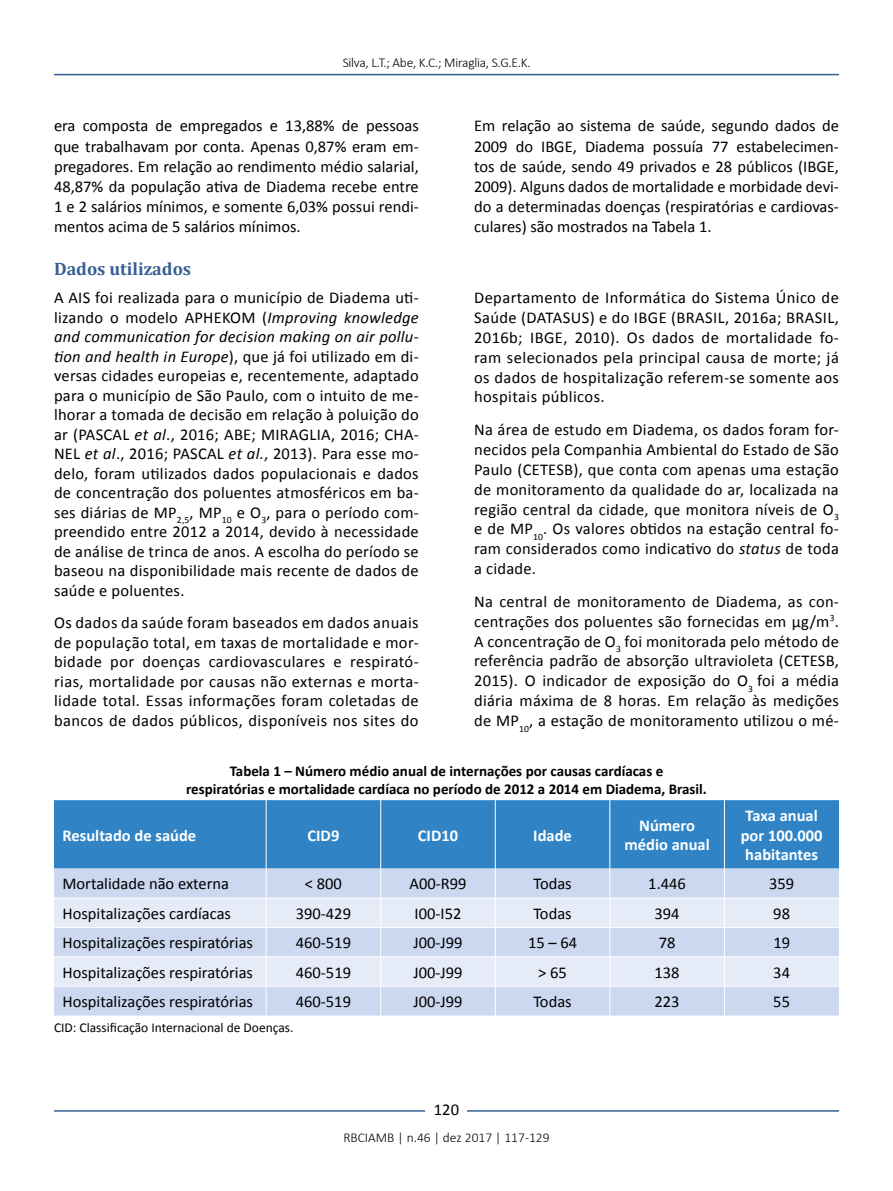
<style>
.page{position:relative;width:893px;height:1191px;background:#fff}
.page>*{position:absolute;margin:0;border:0;box-sizing:border-box;transform-origin:0 0}
.t1{font:700 18px "Cambria";color:#365f92}
.t2{font:16.5px/19.5px "Calibri";color:#000;text-align:justify}
.t3{font:700 16.5px/19.5px "Calibri";color:#fff;text-align:center}
.t4{font:700 15px/18px "Calibri";color:#000;text-align:center}
.t5{font:13.5px "Calibri";color:#000}
.t6{font:300 13.5px "Calibri";letter-spacing:-.02em;color:#000}
.t7{font:300 13.5px "Calibri";color:#000}
.s1{font-style:italic}
</style>
<div class="page">
<hr style="left:54px;top:74px;width:785px;height:1px;background:#365f92">
<hr style="left:54px;top:1110px;width:785px;height:1px;background:#365f92">
<div style="left:426px;top:1096px;width:41px;height:26px;background:#fff"></div>
<div style="left:54px;top:800px;width:785px;height:68px;background:#3084c6"></div>
<div style="left:54px;top:868px;width:785px;height:147px;background:#cbd8f0"></div>
<svg style="left:54px;top:898px;width:785px;height:87px;background:#dde4f5"></svg>
<hr style="left:266px;top:800px;width:1px;height:68px;background:#fff">
<hr style="left:380px;top:800px;width:1px;height:68px;background:#fff">
<hr style="left:495px;top:800px;width:1px;height:68px;background:#fff">
<hr style="left:609px;top:800px;width:1px;height:68px;background:#fff">
<hr style="left:724px;top:800px;width:1px;height:68px;background:#fff">
<hr style="left:54px;top:897px;width:212px;height:1px;background:#fff">
<hr style="left:266px;top:897px;width:115px;height:1px;background:#fff">
<hr style="left:381px;top:897px;width:114px;height:1px;background:#fff">
<hr style="left:495px;top:897px;width:115px;height:1px;background:#fff">
<hr style="left:610px;top:897px;width:114px;height:1px;background:#fff">
<hr style="left:724px;top:897px;width:115px;height:1px;background:#fff">
<hr style="left:54px;top:927px;width:212px;height:1px;background:#fff">
<hr style="left:266px;top:927px;width:115px;height:1px;background:#fff">
<hr style="left:381px;top:927px;width:114px;height:1px;background:#fff">
<hr style="left:495px;top:927px;width:115px;height:1px;background:#fff">
<hr style="left:610px;top:927px;width:114px;height:1px;background:#fff">
<hr style="left:724px;top:927px;width:115px;height:1px;background:#fff">
<hr style="left:54px;top:956px;width:212px;height:1px;background:#fff">
<hr style="left:266px;top:956px;width:115px;height:1px;background:#fff">
<hr style="left:381px;top:956px;width:114px;height:1px;background:#fff">
<hr style="left:495px;top:956px;width:115px;height:1px;background:#fff">
<hr style="left:610px;top:956px;width:114px;height:1px;background:#fff">
<hr style="left:724px;top:956px;width:115px;height:1px;background:#fff">
<hr style="left:54px;top:985px;width:212px;height:1px;background:#fff">
<hr style="left:266px;top:985px;width:115px;height:1px;background:#fff">
<svg style="left:266px;top:868px;width:1px;height:147px"></svg>
<hr style="left:381px;top:985px;width:114px;height:1px;background:#fff">
<svg style="left:380px;top:868px;width:1px;height:147px"></svg>
<hr style="left:495px;top:985px;width:115px;height:1px;background:#fff">
<svg style="left:495px;top:868px;width:1px;height:147px"></svg>
<hr style="left:610px;top:985px;width:114px;height:1px;background:#fff">
<svg style="left:609px;top:868px;width:1px;height:147px"></svg>
<hr style="left:724px;top:985px;width:115px;height:1px;background:#fff">
<svg style="left:724px;top:868px;width:1px;height:147px"></svg>
<p class="t6" style="left:343px;top:54px;width:190px">Silva, L.T.; Abe, K.C.; Miraglia, S.G.E.K.</p>
<p class="t2" style="left:54px;top:116px;width:366px;line-height:20.1px">era composta de empregados e 13,88% de pessoas que trabalhavam por conta. Apenas 0,87% eram em&shy;pregadores. Em relação ao rendimento médio salarial, 48,87% da população ativa de Diadema recebe entre 1 e 2 salários mínimos, e somente 6,03% possui rendi&shy;mentos acima de 5 salários mínimos.</p>
<p class="t2" style="left:474px;top:116px;width:366px;line-height:20.1px">Em relação ao sistema de saúde, segundo dados de 2009 do IBGE, Diadema possuía 77 estabelecimen&shy;tos de saúde, sendo 49 privados e 28 públicos (IBGE, 2009). Alguns dados de mortalidade e morbidade devi&shy;do a determinadas doenças (respiratórias e cardiovas&shy;culares) são mostrados na Tabela 1.</p>
<p class="t1" style="left:54px;top:256px;width:139px">Dados utilizados</p>
<p class="t2" style="left:54px;top:288px;width:366px">A AIS foi realizada para o município de Diadema uti&shy;lizando o modelo APHEKOM (<span class="s1">Improving knowledge and communication for decision making on air pollu&shy;tion and health in Europe</span>), que já foi utilizado em di&shy;versas cidades europeias e, recentemente, adaptado para o município de São Paulo, com o intuito de me&shy;lhorar a tomada de decisão em relação à poluição do ar (PASCAL <span class="s1">et al</span>., 2016; ABE; MIRAGLIA, 2016; CHA-NEL <span class="s1">et al</span>., 2016; PASCAL <span class="s1">et al.</span>, 2013). Para esse mo&shy;delo, foram utilizados dados populacionais e dados de concentração dos poluentes atmosféricos em ba&shy;ses diárias de MP<sub>2,5</sub>, MP<sub>10</sub> e O<sub>3</sub>, para o período com&shy;preendido entre 2012 a 2014, devido à necessidade de análise de trinca de anos. A escolha do período se baseou na disponibilidade mais recente de dados de saúde e poluentes.</p>
<p class="t2" style="left:54px;top:613px;width:366px">Os dados da saúde foram baseados em dados anuais de população total, em taxas de mortalidade e mor&shy;bidade por doenças cardiovasculares e respirató&shy;rias, mortalidade por causas não externas e morta&shy;lidade total. Essas informações foram coletadas de bancos de dados públicos, disponíveis nos sites do</p>
<p class="t2" style="left:474px;top:288px;width:366px">Departamento de Informática do Sistema Único de Saúde (DATASUS) e do IBGE (BRASIL, 2016a; BRASIL, 2016b; IBGE, 2010). Os dados de mortalidade fo&shy;ram selecionados pela principal causa de morte; já os dados de hospitalização referem-se somente aos hospitais públicos.</p>
<p class="t2" style="left:474px;top:420px;width:366px">Na área de estudo em Diadema, os dados foram for&shy;necidos pela Companhia Ambiental do Estado de São Paulo (CETESB), que conta com apenas uma estação de monitoramento da qualidade do ar, localizada na região central da cidade, que monitora níveis de O<sub>3 </sub>e de MP<sub>10</sub>. Os valores obtidos na estação central fo&shy;ram considerados como indicativo do <span class="s1">status</span> de toda a cidade.</p>
<p class="t2" style="left:474px;top:591px;width:366px;line-height:20px">Na central de monitoramento de Diadema, as con&shy;centrações dos poluentes são fornecidas em µg/m<sup>3</sup>.<br>A concentração de O<sub>3</sub> foi monitorada pelo método de referência padrão de absorção ultravioleta (CETESB, 2015). O indicador de exposição do O<sub>3</sub> foi a média diária máxima de 8 horas. Em relação às medições de MP<sub>10</sub>, a estação de monitoramento utilizou o mé-</p>
<p class="t4" style="left:186px;top:762px;width:522px">Tabela 1 – Número médio anual de internações por causas cardíacas e<br>respiratórias e mortalidade cardíaca no período de 2012 a 2014 em Diadema, Brasil.</p>
<p class="t3" style="left:63px;top:825px;width:135px">Resultado de saúde</p>
<p class="t3" style="left:307px;top:825px;width:33px">CID9</p>
<p class="t3" style="left:418px;top:825px;width:42px">CID10</p>
<p class="t3" style="left:533px;top:825px;width:40px">Idade</p>
<p class="t3" style="left:624px;top:815px;width:87px">Número médio anual</p>
<p class="t3" style="left:741px;top:806px;width:83px;text-align:left">Taxa anual por 100.000 habitantes</p>
<p class="t2" style="left:62px;top:874px;width:168px">Mortalidade não externa</p>
<p class="t2" style="left:305px;top:874px;width:39px">&lt; 800</p>
<p class="t2" style="left:409px;top:874px;width:59px">A00-R99</p>
<p class="t2" style="left:533px;top:874px;width:40px">Todas</p>
<p class="t2" style="left:648px;top:874px;width:39px">1.446</p>
<p class="t2" style="left:769px;top:874px;width:27px">359</p>
<p class="t2" style="left:62px;top:903px;width:170px">Hospitalizações cardíacas</p>
<p class="t2" style="left:296px;top:903px;width:57px">390-429</p>
<p class="t2" style="left:415px;top:903px;width:48px">I00-I52</p>
<p class="t2" style="left:533px;top:903px;width:40px">Todas</p>
<p class="t2" style="left:655px;top:903px;width:27px">394</p>
<p class="t2" style="left:773px;top:903px;width:18px">98</p>
<p class="t2" style="left:62px;top:933px;width:192px">Hospitalizações respiratórias</p>
<p class="t2" style="left:296px;top:933px;width:57px">460-519</p>
<p class="t2" style="left:413px;top:933px;width:51px">J00-J99</p>
<p class="t2" style="left:528px;top:933px;width:51px">15 – 64</p>
<p class="t2" style="left:659px;top:933px;width:18px">78</p>
<p class="t2" style="left:773px;top:933px;width:18px">19</p>
<p class="t2" style="left:63px;top:962px;width:192px">Hospitalizações respiratórias</p>
<p class="t2" style="left:296px;top:962px;width:57px">460-519</p>
<p class="t2" style="left:413px;top:962px;width:51px">J00-J99</p>
<p class="t2" style="left:538px;top:962px;width:30px">&gt; 65</p>
<p class="t2" style="left:655px;top:962px;width:27px">138</p>
<p class="t2" style="left:773px;top:962px;width:18px">34</p>
<p class="t2" style="left:62px;top:992px;width:192px">Hospitalizações respiratórias</p>
<p class="t2" style="left:296px;top:992px;width:57px">460-519</p>
<p class="t2" style="left:413px;top:992px;width:51px">J00-J99</p>
<p class="t2" style="left:533px;top:992px;width:40px">Todas</p>
<p class="t2" style="left:655px;top:992px;width:27px">223</p>
<p class="t2" style="left:773px;top:992px;width:18px">55</p>
<p class="t5" style="left:54px;top:1019px;width:241px">CID: Classificação Internacional de Doenças.</p>
<p class="t2" style="left:434px;top:1100px;width:27px">120</p>
<p class="t7" style="left:343px;top:1129px;width:208px">RBCIAMB | n.46 | dez 2017 | 117-129</p>
</div>
